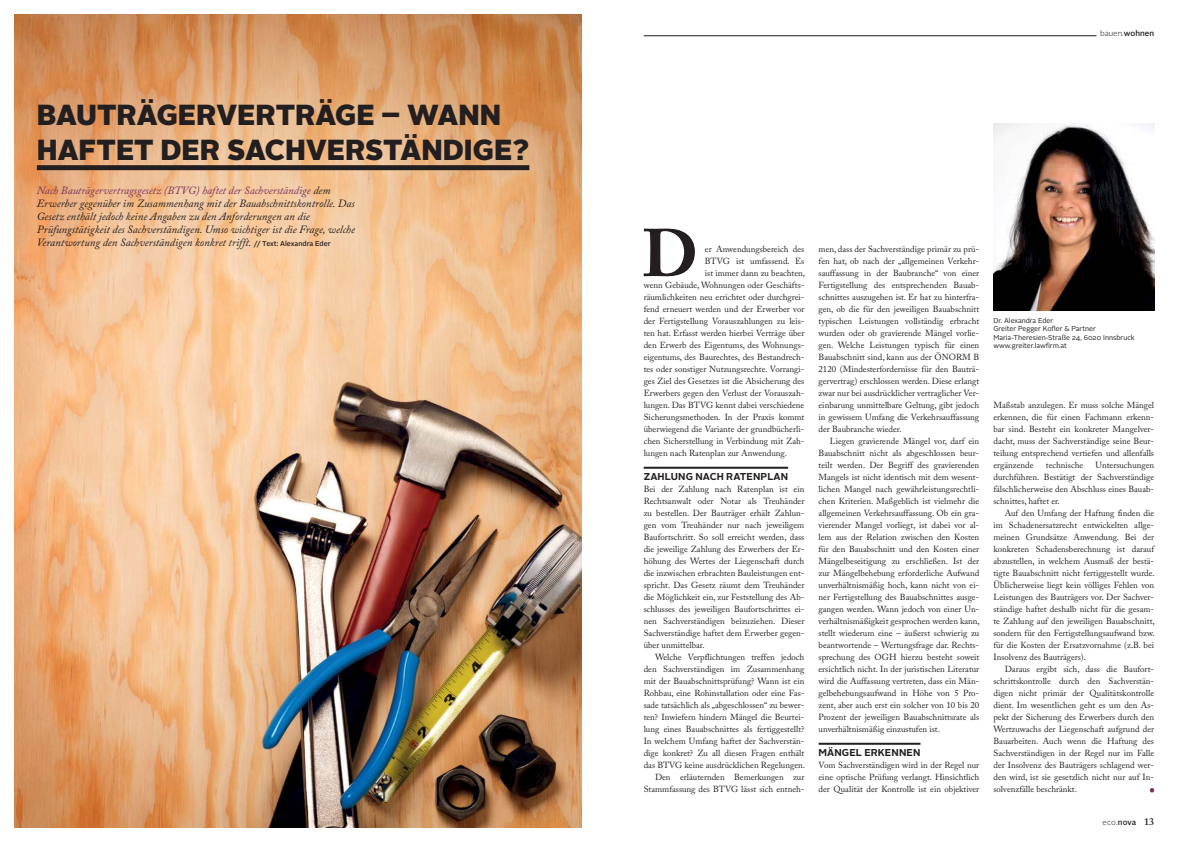
<style>
.page{position:relative;width:1191px;height:842px;background:#fff}
.page>*{position:absolute;margin:0;border:0;box-sizing:border-box;transform-origin:0 0}
.t1{font:700 66.7px "Adobe Caslon Pro";color:#231f20}
.t2{font:900 29px/35px "Alright Sans";color:#231f20}
.t3{font:italic 11px/13px "Adobe Caslon Pro";color:#231f20}
.t4{font:700 10px "Alright Sans";letter-spacing:.015em;color:#231f20}
.t5{font:8.8px/12px "Adobe Caslon Pro";color:#231f20;text-align:justify}
.t6{font:300 8px "Alright Sans";color:#231f20}
.t7{font:7px/8.4px "Alright Sans";color:#231f20}
.s1{color:#79305a}
.s2{font-family:"Alright Sans";font-weight:500;font-style:normal;font-size:7px}
.s3{font-weight:500}
.s4{font-family:"Adobe Caslon Pro";font-weight:600;font-size:10px}
</style>
<div class="page">
<hr style="left:643px;top:36px;width:453px;height:1px;background:#231f20">
<img style="left:14px;top:14px;width:567px;height:814px">
<div style="left:37px;top:165px;width:492px;height:5px;background:#231f20"></div>
<hr style="left:643px;top:467px;width:145px;height:2px;background:#231f20">
<hr style="left:818px;top:743px;width:102px;height:2px;background:#231f20">
<svg style="left:1149px;top:788px;width:5px;height:4px"></svg>
<img style="left:993px;top:123px;width:161px;height:188px">
<h2 class="t2" style="left:37px;top:97px;width:494px">BAUTRÄGERVERTRÄGE – WANN<br>HAFTET DER SACHVERSTÄNDIGE?</h2>
<p class="t3" style="left:37px;top:183px;width:319px"><span class="s1">Nach Bauträgervertragsgesetz (BTVG) haftet der Sachverständige</span> dem Erwerber gegenüber im Zusammenhang mit der Bauabschnittskontrolle. Das Gesetz enthält jedoch keine Angaben zu den Anforderungen an die Prüfungstätigkeit des Sachverständigen. Umso wichtiger ist die Frage, welche Verantwortung den Sachverständigen konkret trifft. <span class="s2">// Text: Alexandra Eder</span></p>
<p class="t6" style="left:1100px;top:28px;width:56px">bauen.<span class="s3">wohnen</span></p>
<h1 class="t1" style="left:642px;top:214px;width:58px">D</h1>
<p class="t5" style="left:705px;top:243px;width:101px">er Anwendungsbereich des</p>
<p class="t5" style="left:705px;top:255px;width:101px">BTVG ist umfassend. Es</p>
<p class="t5" style="left:705px;top:267px;width:102px">ist immer dann zu beachten,</p>
<p class="t5" style="left:643px;top:279px;width:162px">wenn Gebäude, Wohnungen oder Geschäfts-</p>
<p class="t5" style="left:643px;top:291px;width:162px">räumlichkeiten neu errichtet oder durchgrei-</p>
<p class="t5" style="left:643px;top:303px;width:162px">fend erneuert werden und der Erwerber vor</p>
<p class="t5" style="left:643px;top:315px;width:162px">der Fertigstellung Vorauszahlungen zu leis-</p>
<p class="t5" style="left:643px;top:327px;width:162px">ten hat. Erfasst werden hierbei Verträge über</p>
<p class="t5" style="left:643px;top:339px;width:162px">den Erwerb des Eigentums, des Wohnungs-</p>
<p class="t5" style="left:643px;top:351px;width:162px">eigentums, des Baurechtes, des Bestandrech-</p>
<p class="t5" style="left:643px;top:363px;width:162px">tes oder sonstiger Nutzungsrechte. Vorrangi-</p>
<p class="t5" style="left:643px;top:375px;width:162px">ges Ziel des Gesetzes ist die Absicherung des</p>
<p class="t5" style="left:643px;top:387px;width:162px">Erwerbers gegen den Verlust der Vorauszah-</p>
<p class="t5" style="left:643px;top:399px;width:162px">lungen. Das BTVG kennt dabei verschiedene</p>
<p class="t5" style="left:643px;top:411px;width:162px">Sicherungsmethoden. In der Praxis kommt</p>
<p class="t5" style="left:643px;top:423px;width:162px">überwiegend die Variante der grundbücherli-</p>
<p class="t5" style="left:643px;top:435px;width:162px">chen Sicherstellung in Verbindung mit Zah-</p>
<p class="t5" style="left:643px;top:447px;width:145px">lungen nach Ratenplan zur Anwendung.</p>
<p class="t4" style="left:643px;top:469px;width:146px">ZAHLUNG NACH RATENPLAN</p>
<p class="t5" style="left:643px;top:483px;width:162px">Bei der Zahlung nach Ratenplan ist ein Rechtsanwalt oder Notar als Treuhänder zu bestellen. Der Bauträger erhält Zahlun&shy;gen vom Treuhänder nur nach jeweiligem Baufortschritt. So soll erreicht werden, dass die jeweilige Zahlung des Erwerbers der Er&shy;höhung des Wertes der Liegenschaft durch die inzwischen erbrachten Bauleistungen ent&shy;spricht. Das Gesetz räumt dem Treuhänder die Möglichkeit ein, zur Feststellung des Ab&shy;schlusses des jeweiligen Baufortschrittes ei&shy;nen Sachverständigen beizuziehen. Dieser Sachverständige haftet dem Erwerber gegen&shy;über unmittelbar.</p>
<p class="t5" style="left:643px;top:651px;width:163px;text-align:right">Welche Verpflichtungen treffen jedoch den Sachverständigen im Zusammenhang mit der Bauabschnittsprüfung? Wann ist ein Rohbau, eine Rohinstallation oder eine Fas&shy;sade tatsächlich als „abgeschlossen“ zu bewer&shy;ten? Inwiefern hindern Mängel die Beurtei&shy;lung eines Bauabschnittes als fertiggestellt?<br>In welchem Umfang haftet der Sachverstän&shy;dige konkret? Zu all diesen Fragen enthält das BTVG keine ausdrücklichen Regelungen.<br>Den erläuternden Bemerkungen zur Stammfassung des BTVG lässt sich entneh-</p>
<p class="t5" style="left:818px;top:243px;width:162px">men, dass der Sachverständige primär zu prü&shy;fen hat, ob nach der „allgemeinen Verkehr&shy;sauffassung in der Baubranche“ von einer Fertigstellung des entsprechenden Bauab&shy;schnittes auszugehen ist. Er hat zu hinterfra&shy;gen, ob die für den jeweiligen Bauabschnitt typischen Leistungen vollständig erbracht wurden oder ob gravierende Mängel vorlie&shy;gen. Welche Leistungen typisch für einen Bauabschnitt sind, kann aus der ÖNORM B 2120 (Mindesterfordernisse für den Bauträ&shy;gervertrag) erschlossen werden. Diese erlangt zwar nur bei ausdrücklicher vertraglicher Ver&shy;einbarung unmittelbare Geltung, gibt jedoch in gewissem Umfang die Verkehrsauffassung der Baubranche wieder.</p>
<p class="t5" style="left:818px;top:435px;width:163px;text-indent:11px">Liegen gravierende Mängel vor, darf ein Bauabschnitt nicht als abgeschlossen beur&shy;teilt werden. Der Begriff des gravierenden Mangels ist nicht identisch mit dem wesent&shy;lichen Mangel nach gewährleistungsrechtli&shy;chen Kriterien. Maßgeblich ist vielmehr die allgemeinen Verkehrsauffassung. Ob ein gra&shy;vierender Mangel vorliegt, ist dabei vor al&shy;lem aus der Relation zwischen den Kosten für den Bauabschnitt und den Kosten einer Mängelbeseitigung zu erschließen. Ist der zur Mängelbehebung erforderliche Aufwand unverhältnismäßig hoch, kann nicht von ei&shy;ner Fertigstellung des Bauabschnittes ausge&shy;gangen werden. Wann jedoch von einer Un&shy;verhältnismäßigkeit gesprochen werden kann, stellt wiederum eine – äußerst schwierig zu beantwortende – Wertungsfrage dar. Rechts&shy;sprechung des OGH hierzu besteht soweit ersichtlich nicht. In der juristischen Literatur wird die Auffassung vertreten, dass ein Män&shy;gelbehebungsaufwand in Höhe von 5 Pro&shy;zent, aber auch erst ein solcher von 10 bis 20<br>Prozent der jeweiligen Bauabschnittsrate als unverhältnismäßig einzustufen ist.</p>
<p class="t4" style="left:818px;top:745px;width:103px">MÄNGEL ERKENNEN</p>
<p class="t5" style="left:818px;top:759px;width:162px">Vom Sachverständigen wird in der Regel nur eine optische Prüfung verlangt. Hinsichtlich der Qualität der Kontrolle ist ein objektiver</p>
<p class="t7" style="left:993px;top:316px;width:143px">Dr. Alexandra Eder<br>Greiter Pegger Kofler &amp; Partner<br>Maria-Theresien-Straße 24, 6020 Innsbruck www.greiter.lawfirm.at</p>
<p class="t5" style="left:993px;top:399px;width:162px">Maßstab anzulegen. Er muss solche Mängel erkennen, die für einen Fachmann erkenn&shy;bar sind. Besteht ein konkreter Mangelver&shy;dacht, muss der Sachverständige seine Beur&shy;teilung entsprechend vertiefen und allenfalls ergänzende</p>
<p class="t5" style="left:993px;top:459px;width:162px;text-indent:102px">Untersuchungen durchführen. Bestätigt der Sachverständige fälschlicherweise den Abschluss eines Bauab&shy;schnittes, haftet er.</p>
<p class="t5" style="left:993px;top:507px;width:163px;text-indent:11px">Auf den Umfang der Haftung finden die im Schadenersatzrecht entwickelten allge&shy;meinen Grundsätze Anwendung. Bei der konkreten Schadensberechnung ist darauf abzustellen, in welchem Ausmaß der bestä&shy;tigte Bauabschnitt nicht fertiggestellt wurde.<br>Üblicherweise liegt kein völliges Fehlen von Leistungen des Bauträgers vor. Der Sachver&shy;ständige haftet deshalb nicht für die gesam&shy;te Zahlung auf den jeweiligen Bauabschnitt, sondern für den Fertigstellungsaufwand bzw. für die Kosten der Ersatzvornahme (z.B. bei Insolvenz des Bauträgers).</p>
<p class="t5" style="left:993px;top:663px;width:162px;text-indent:11px">Daraus ergibt sich, dass die Baufort&shy;schrittskontrolle durch den Sachverstän&shy;digen nicht primär der Qualitätskontrolle dient. Im wesentlichen geht es um den As&shy;pekt der Sicherung des Erwerbers durch den Wertzuwachs der Liegenschaft aufgrund der Bauarbeiten. Auch wenn die Haftung des Sachverständigen in der Regel nur im Falle der Insolvenz des Bauträgers schlagend wer&shy;den wird, ist sie gesetzlich nicht nur auf In&shy;solvenzfälle beschränkt.</p>
<p class="t5" style="left:1046px;top:459px;width:39px">technische</p>
<p class="t6" style="left:1102px;top:817px;width:53px">eco.<span class="s3">nova</span> <span class="s4">13</span></p>
</div>
